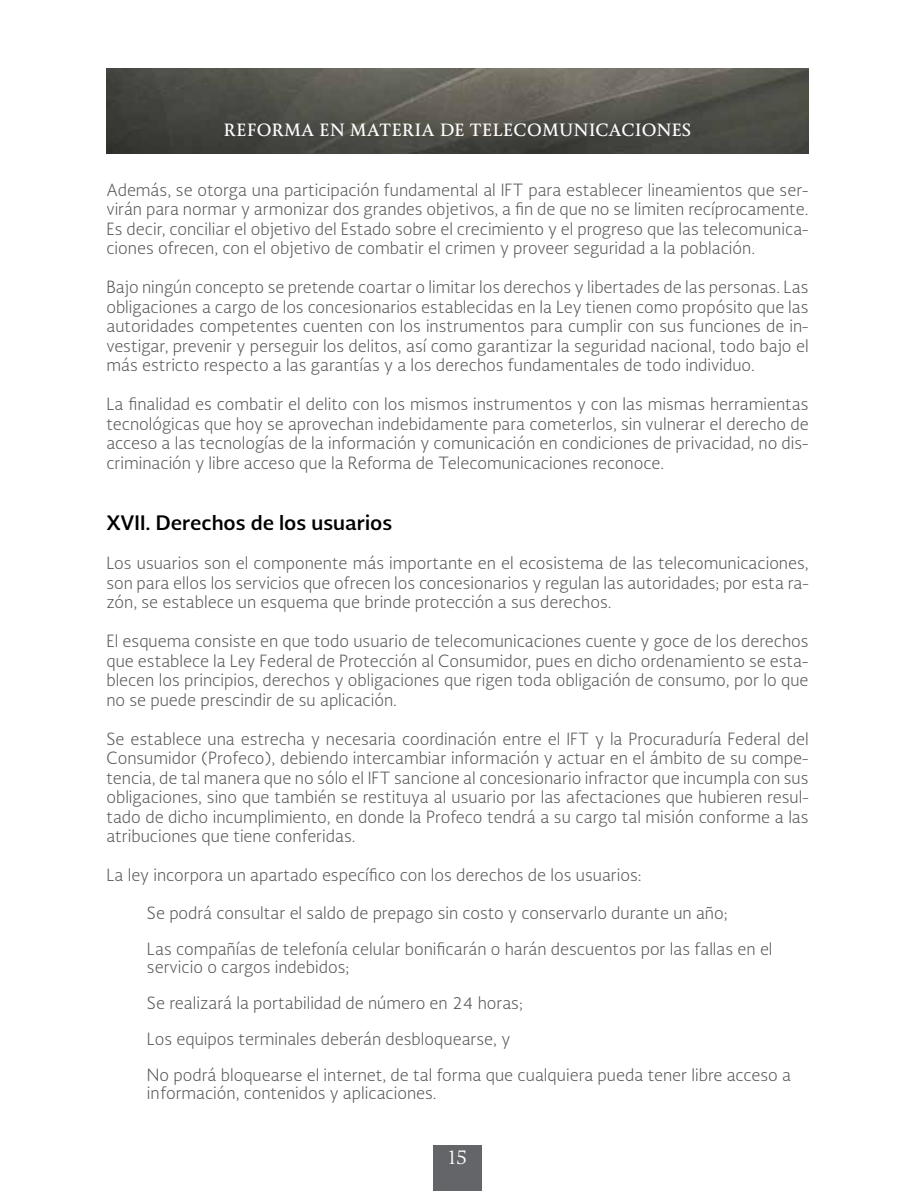
<style>
.page{position:relative;width:915px;height:1191px;background:#fff}
.page>*{position:absolute;margin:0;border:0;box-sizing:border-box;transform-origin:0 0}
.t1{font:700 19.5px "Soberana Sans";color:#000}
.t2{font:18px "Soberana Titular";color:#fff}
.t3{font:300 16.5px/19.5px "Soberana Sans";color:#58595b;text-align:justify}
.t4{font:700 16.5px "Soberana Titular";color:#fff}
</style>
<div class="page">
<img style="left:106px;top:68px;width:702px;height:85px">
<div style="left:433px;top:1145px;width:49px;height:46px;background:#646569"></div>
<p class="t4" style="left:223px;top:119px;width:469px">REFORMA EN MATERIA DE TELECOMUNICACIONES</p>
<p class="t3" style="left:106px;top:179px;width:703px">Además, se otorga una participación fundamental al IFT para establecer lineamientos que ser&shy;virán para normar y armonizar dos grandes objetivos, a fin de que no se limiten recíprocamente.<br>Es decir, conciliar el objetivo del Estado sobre el crecimiento y el progreso que las telecomunica&shy;ciones ofrecen, con el objetivo de combatir el crimen y proveer seguridad a la población.</p>
<p class="t3" style="left:106px;top:277px;width:703px">Bajo ningún concepto se pretende coartar o limitar los derechos y libertades de las personas. Las obligaciones a cargo de los concesionarios establecidas en la Ley tienen como propósito que las autoridades competentes cuenten con los instrumentos para cumplir con sus funciones de in&shy;vestigar, prevenir y perseguir los delitos, así como garantizar la seguridad nacional, todo bajo el más estricto respecto a las garantías y a los derechos fundamentales de todo individuo.</p>
<p class="t3" style="left:106px;top:394px;width:703px">La finalidad es combatir el delito con los mismos instrumentos y con las mismas herramientas tecnológicas que hoy se aprovechan indebidamente para cometerlos, sin vulnerar el derecho de acceso a las tecnologías de la información y comunicación en condiciones de privacidad, no dis&shy;criminación y libre acceso que la Reforma de Telecomunicaciones reconoce.</p>
<p class="t1" style="left:106px;top:510px;width:287px">XVII. Derechos de los usuarios</p>
<p class="t3" style="left:106px;top:553px;width:703px">Los usuarios son el componente más importante en el ecosistema de las telecomunicaciones, son para ellos los servicios que ofrecen los concesionarios y regulan las autoridades; por esta ra&shy;zón, se establece un esquema que brinde protección a sus derechos.</p>
<p class="t3" style="left:106px;top:631px;width:703px">El esquema consiste en que todo usuario de telecomunicaciones cuente y goce de los derechos que establece la Ley Federal de Protección al Consumidor, pues en dicho ordenamiento se esta&shy;blecen los principios, derechos y obligaciones que rigen toda obligación de consumo, por lo que no se puede prescindir de su aplicación.</p>
<p class="t3" style="left:106px;top:728px;width:703px">Se establece una estrecha y necesaria coordinación entre el IFT y la Procuraduría Federal del Consumidor (Profeco), debiendo intercambiar información y actuar en el ámbito de su compe&shy;tencia, de tal manera que no sólo el IFT sancione al concesionario infractor que incumpla con sus obligaciones, sino que también se restituya al usuario por las afectaciones que hubieren resul&shy;tado de dicho incumplimiento, en donde la Profeco tendrá a su cargo tal misión conforme a las atribuciones que tiene conferidas.</p>
<p class="t3" style="left:106px;top:865px;width:536px">La ley incorpora un apartado específico con los derechos de los usuarios:</p>
<p class="t3" style="left:147px;top:894px;width:627px;line-height:36px">Se podrá consultar el saldo de prepago sin costo y conservarlo durante un año;<br>Las compañías de telefonía celular bonificarán o harán descuentos por las fallas en el</p>
<p class="t3" style="left:147px;top:948px;width:645px;line-height:36px;text-align:left">servicio o cargos indebidos;<br>Se realizará la portabilidad de número en 24 horas;<br>Los equipos terminales deberán desbloquearse, y<br>No podrá bloquearse el internet, de tal forma que cualquiera pueda tener libre acceso a</p>
<p class="t3" style="left:147px;top:1082px;width:291px">información, contenidos y aplicaciones.</p>
<p class="t2" style="left:447px;top:1146px;width:21px">15</p>
</div>
